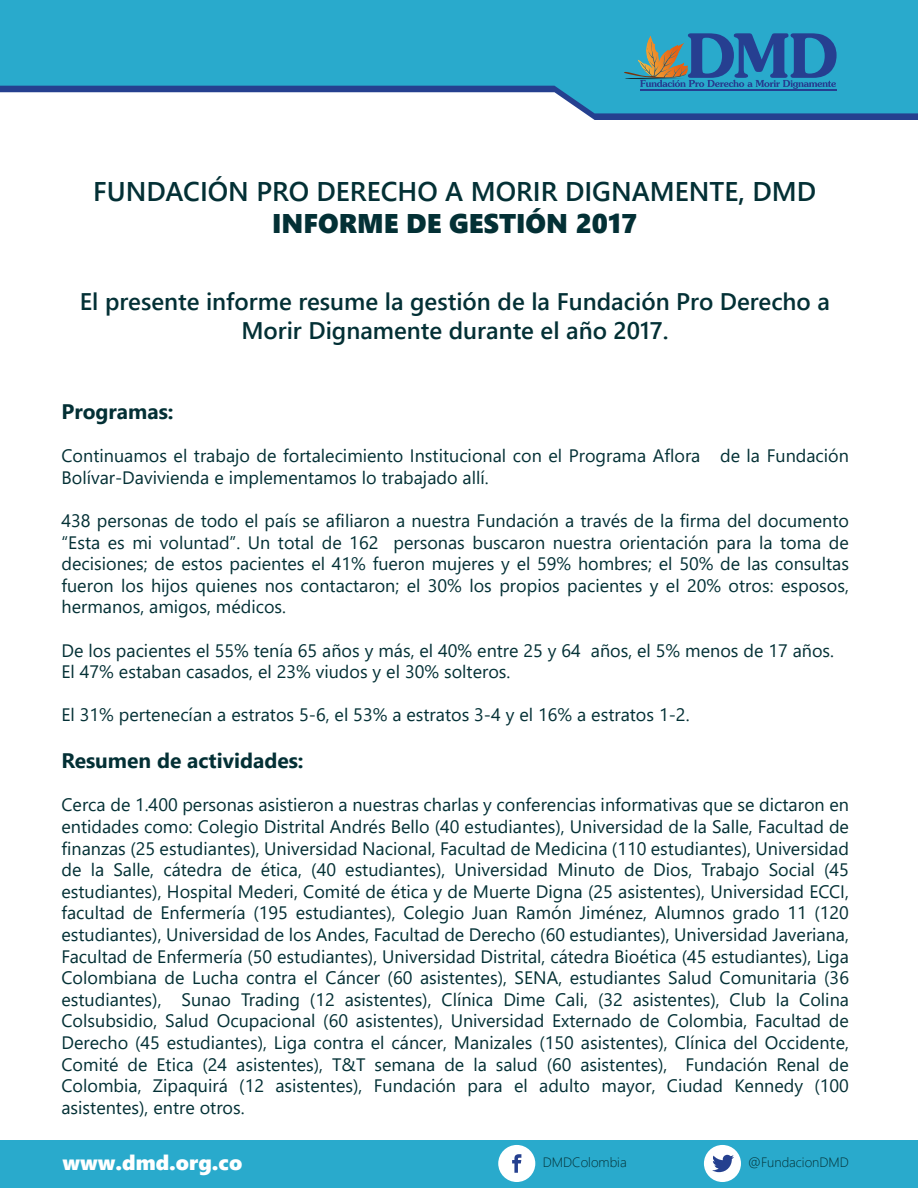
<style>
.page{position:relative;width:918px;height:1188px;background:#fff}
.page>*{position:absolute;margin:0;border:0;box-sizing:border-box;transform-origin:0 0}
.t1{font:600 27px "Segoe UI";color:#033035}
.t2{font:27px "Segoe UI Black";color:#033035}
.t3{font:600 24px/28.8px "Segoe UI";color:#033035;text-align:center}
.t4{font:700 21px "Segoe UI";color:#033035}
.t5{font:21px "Segoe UI Black";color:#fff}
.t6{font:18px/21.6px "Segoe UI";color:#033035}
.t7{font:300 13.5px "Segoe UI";color:#033035}
</style>
<div class="page">
<div style="left:0;top:1140px;width:918px;height:48px;background:#29aacc"></div>
<div style="left:704px;top:1145px;width:37px;height:37px;background:#fff;border-radius:50%"></div>
<svg style="left:712px;top:1155px;width:22px;height:17px"></svg>
<div style="left:498px;top:1145px;width:37px;height:37px;background:#fff;border-radius:50%"></div>
<svg style="left:512px;top:1154px;width:9px;height:19px"></svg>
<svg style="left:584px;top:113px;width:334px;height:7px;fill:#25408f"></svg>
<svg style="left:0;top:0;width:918px;height:113px;fill:#29aacc"></svg>
<hr style="left:640px;top:89px;width:197px;height:1px;background:#263f91">
<svg style="left:623px;top:33px;width:214px;height:56px"></svg>
<h1 class="t1" style="left:93px;top:180px;width:724px">FUNDACIÓN PRO DERECHO A MORIR DIGNAMENTE, DMD</h1>
<h1 class="t2" style="left:272px;top:213px;width:367px">INFORME DE GESTIÓN 2017</h1>
<h2 class="t3" style="left:80px;top:290px;width:752px">El presente informe resume la gestión de la Fundación Pro Derecho a<br>Morir Dignamente durante el año 2017.</h2>
<p class="t4" style="left:62px;top:404px;width:114px">Programas:</p>
<p class="t6" style="left:62px;top:447px;width:789px">Continuamos el trabajo de fortalecimiento Institucional con el Programa Aflora de la Fundación<br>Bolívar-Davivienda e implementamos lo trabajado allí.</p>
<p class="t6" style="left:62px;top:511px;width:789px;text-align:justify">438 personas de todo el país se afiliaron a nuestra Fundación a través de la firma del documento “Esta es mi voluntad”. Un total de 162 personas buscaron nuestra orientación para la toma de decisiones; de estos pacientes el 41% fueron mujeres y el 59% hombres; el 50% de las consultas fueron los hijos quienes nos contactaron; el 30% los propios pacientes y el 20% otros: esposos, hermanos, amigos, médicos.</p>
<p class="t6" style="left:62px;top:641px;width:774px">De los pacientes el 55% tenía 65 años y más, el 40% entre 25 y 64 años, el 5% menos de 17 años.<br>El 47% estaban casados, el 23% viudos y el 30% solteros.</p>
<p class="t6" style="left:62px;top:706px;width:630px">El 31% pertenecían a estratos 5-6, el 53% a estratos 3-4 y el 16% a estratos 1-2.</p>
<p class="t4" style="left:62px;top:753px;width:244px">Resumen de actividades:</p>
<p class="t6" style="left:62px;top:796px;width:789px;text-align:justify">Cerca de 1.400 personas asistieron a nuestras charlas y conferencias informativas que se dictaron en entidades como: Colegio Distrital Andrés Bello (40 estudiantes), Universidad de la Salle, Facultad de finanzas (25 estudiantes), Universidad Nacional, Facultad de Medicina (110 estudiantes), Universidad de la Salle, cátedra de ética, (40 estudiantes), Universidad Minuto de Dios, Trabajo Social (45 estudiantes), Hospital Mederi, Comité de ética y de Muerte Digna (25 asistentes), Universidad ECCI, facultad de Enfermería (195 estudiantes), Colegio Juan Ramón Jiménez, Alumnos grado 11 (120 estudiantes), Universidad de los Andes, Facultad de Derecho (60 estudiantes), Universidad Javeriana, Facultad de Enfermería (50 estudiantes), Universidad Distrital, cátedra Bioética (45 estudiantes), Liga Colombiana de Lucha contra el Cáncer (60 asistentes), SENA, estudiantes Salud Comunitaria (36 estudiantes), Sunao Trading (12 asistentes), Clínica Dime Cali, (32 asistentes), Club la Colina Colsubsidio, Salud Ocupacional (60 asistentes), Universidad Externado de Colombia, Facultad de Derecho (45 estudiantes), Liga contra el cáncer, Manizales (150 asistentes), Clínica del Occidente, Comité de Etica (24 asistentes), T&amp;T semana de la salud (60 asistentes), Fundación Renal de Colombia, Zipaquirá (12 asistentes), Fundación para el adulto mayor, Ciudad Kennedy (100 asistentes), entre otros.</p>
<p class="t5" style="left:62px;top:1154px;width:181px">www.dmd.org.co</p>
<p class="t7" style="left:543px;top:1157px;width:85px">DMDColombia</p>
<p class="t7" style="left:748px;top:1157px;width:102px">@FundacionDMD</p>
</div>
